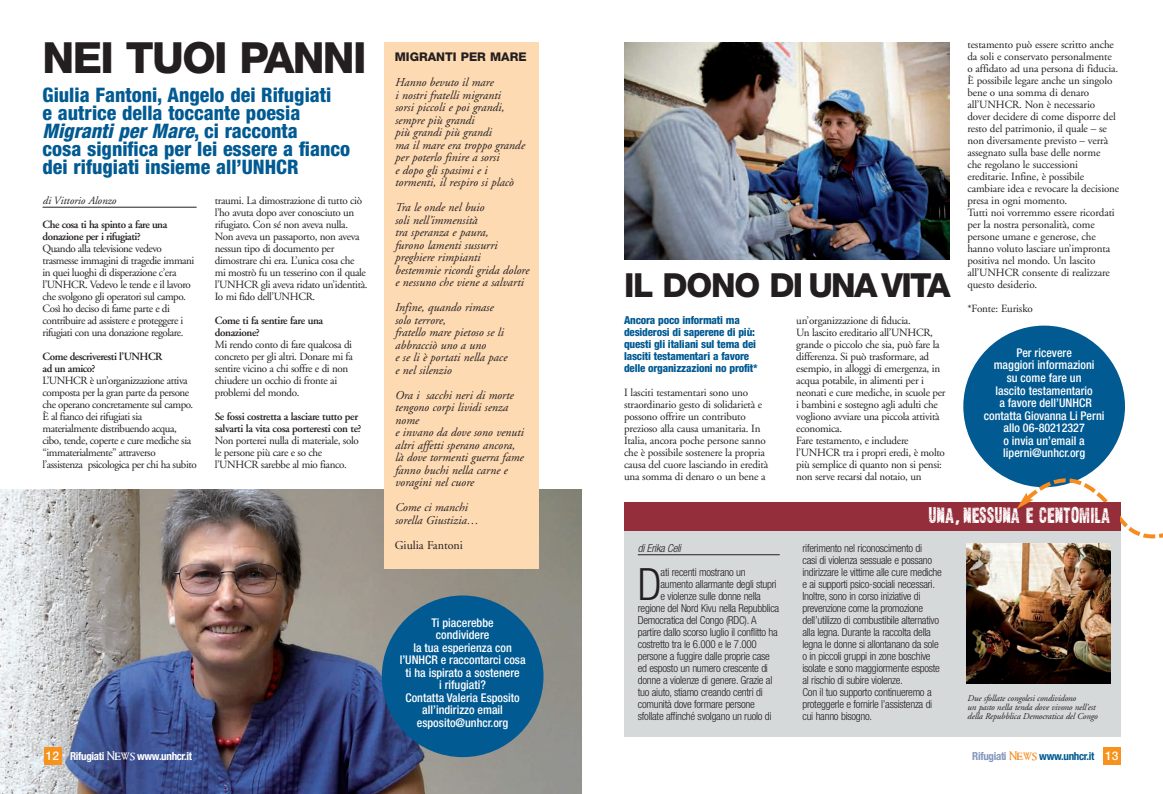
<style>
.page{position:relative;width:1163px;height:794px;background:#fff}
.page>*{position:absolute;margin:0;border:0;box-sizing:border-box;transform-origin:0 0}
.t1{font:300 condensed 44.6px "Helvetica Neue";color:#231f20}
.t2{font:800 43px "Helvetica Neue";letter-spacing:-.04em;color:#231f20}
.t3{font:800 33.2px "Helvetica Neue";letter-spacing:-.05em;color:#231f20}
.t4{font:800 condensed 20px/18px "Helvetica Neue";color:#015a92}
.t5{font:18px "Texture Road";letter-spacing:.03em;color:#fff}
.t6{font:italic 12px/12.5px "Adobe Garamond";color:#231f20}
.t7{font:500 condensed 12px/12.5px "Helvetica Neue";color:#fff;text-align:center}
.t8{font:800 12px "Helvetica Neue";color:#231f20}
.t9{font:12px "Adobe Garamond";color:#231f20}
.t10{font:11px/12px "Adobe Garamond";letter-spacing:-.025em;color:#231f20}
.t11{font:300 condensed 11px/12px "Helvetica Neue";letter-spacing:-.025em;color:#231f20}
.t12{font:600 11px/12px "Adobe Garamond";letter-spacing:-.03em;color:#231f20}
.t13{font:800 condensed 11px/12px "Helvetica Neue";letter-spacing:-.015em;color:#015a92}
.t14{font:700 condensed 11px "Helvetica Neue";letter-spacing:-.03em;color:#fff}
.t15{font:700 condensed 11px "Helvetica Neue";letter-spacing:-.03em;color:#015a92}
.t16{font:italic 11px "Adobe Garamond";color:#231f20}
.t17{font:italic 300 condensed 11px "Helvetica Neue";letter-spacing:-.025em;color:#231f20}
.t18{font:italic 9px/9px "Adobe Garamond";letter-spacing:-.015em;color:#231f20}
.s1{font-style:italic}
.s2{font-weight:500;font-stretch:normal;font-size:12px}
.s3{font-family:"Requiem";font-weight:400;font-stretch:normal}
.s4{color:#8497bd}
.s5{font-family:"Requiem";font-weight:400;font-stretch:normal;color:#f68b1f}
.s6{font-weight:500;font-stretch:normal;font-size:12px;color:#fff}
</style>
<div class="page">
<div style="left:624px;top:507px;width:496px;height:230px;background:#d6d9da"></div>
<img style="left:0;top:489px;width:581px;height:305px">
<hr style="left:43px;top:207px;width:154px;height:1px;background:#231f20">
<div style="left:1103px;top:747px;width:17px;height:17px;background:#f7931d"></div>
<div style="left:44px;top:747px;width:17px;height:17px;background:#f7931d"></div>
<div style="left:382px;top:595px;width:161px;height:162px;background:#015a92;border-radius:50%"></div>
<div style="left:963px;top:325px;width:161px;height:162px;background:#015a92;border-radius:50%"></div>
<div style="left:385px;top:43px;width:154px;height:526px;background:#fedab3"></div>
<div style="left:624px;top:502px;width:496px;height:28px;background:#952e3b"></div>
<svg style="left:1016px;top:471px;width:146px;height:94px"></svg>
<div style="left:1100px;top:502px;width:20px;height:28px;background:#952e3b"></div>
<hr style="left:637px;top:554px;width:142px;height:1px;background:#231f20">
<img style="left:966px;top:544px;width:144px;height:139px">
<img style="left:624px;top:43px;width:325px;height:217px">
<h2 class="t2" style="left:43px;top:43px;width:326px">NEI TUOI PANNI</h2>
<h3 class="t4" style="left:43px;top:88px;width:309px">Giulia Fantoni, Angelo dei Rifugiati<br>e autrice della toccante poesia <span class="s1">Migranti per Mare</span>, ci racconta<br>cosa significa per lei essere a fianco dei rifugiati insieme all’UNHCR</h3>
<p class="t16" style="left:43px;top:196px;width:75px">di Vittorio Alonzo</p>
<p class="t12" style="left:43px;top:219px;width:126px">Che cosa ti ha spinto a fare una donazione per i rifugiati?</p>
<p class="t10" style="left:43px;top:243px;width:153px">Quando alla televisione vedevo trasmesse immagini di tragedie immani in quei luoghi di disperazione c’era l’UNHCR. Vedevo le tende e il lavoro che svolgono gli operatori sul campo.<br>Così ho deciso di farne parte e di contribuire ad assistere e proteggere i rifugiati con una donazione regolare.</p>
<p class="t12" style="left:43px;top:351px;width:121px">Come descriveresti l’UNHCR ad un amico?</p>
<p class="t10" style="left:43px;top:375px;width:156px">L’UNHCR è un’organizzazione attiva composta per la gran parte da persone che operano concretamente sul campo.<br>È al fianco dei rifugiati sia materialmente distribuendo acqua, cibo, tende, coperte e cure mediche sia “immaterialmente” attraverso l’assistenza psicologica per chi ha subito</p>
<p class="t10" style="left:215px;top:195px;width:154px">traumi. La dimostrazione di tutto ciò l’ho avuta dopo aver conosciuto un rifugiato. Con sé non aveva nulla.<br>Non aveva un passaporto, non aveva nessun tipo di documento per dimostrare chi era. L’unica cosa che mi mostrò fu un tesserino con il quale l’UNHCR gli aveva ridato un’identità.<br>Io mi fido dell’UNHCR.</p>
<p class="t12" style="left:215px;top:316px;width:110px">Come ti fa sentire fare una donazione?</p>
<p class="t10" style="left:215px;top:340px;width:139px">Mi rendo conto di fare qualcosa di concreto per gli altri. Donare mi fa sentire vicino a chi soffre e di non chiudere un occhio di fronte ai problemi del mondo.</p>
<p class="t12" style="left:215px;top:412px;width:148px">Se fossi costretta a lasciare tutto per salvarti la vita cosa porteresti con te?</p>
<p class="t10" style="left:215px;top:436px;width:146px">Non porterei nulla di materiale, solo le persone più care e so che l’UNHCR sarebbe al mio fianco.</p>
<p class="t8" style="left:395px;top:53px;width:133px">MIGRANTI PER MARE</p>
<p class="t6" style="left:395px;top:77px;width:131px">Hanno bevuto il mare<br>i nostri fratelli migranti<br>sorsi piccoli e poi grandi, sempre più grandi<br>più grandi più grandi<br>ma il mare era troppo grande per poterlo finire a sorsi<br>e dopo gli spasimi e i tormenti, il respiro si placò</p>
<p class="t6" style="left:395px;top:202px;width:135px">Tra le onde nel buio<br>soli nell’immensità<br>tra speranza e paura,<br>furono lamenti sussurri preghiere rimpianti<br>bestemmie ricordi grida dolore e nessuno che viene a salvarti</p>
<p class="t6" style="left:395px;top:302px;width:113px">Infine, quando rimase solo terrore,<br>fratello mare pietoso se li abbracciò uno a uno<br>e se li è portati nella pace e nel silenzio</p>
<p class="t6" style="left:395px;top:390px;width:130px">Ora i sacchi neri di morte tengono corpi lividi senza nome<br>e invano da dove sono venuti altri affetti sperano ancora, là dove tormenti guerra fame fanno buchi nella carne e voragini nel cuore</p>
<p class="t6" style="left:395px;top:502px;width:85px">Come ci manchi sorella Giustizia…</p>
<p class="t9" style="left:395px;top:540px;width:70px">Giulia Fantoni</p>
<p class="t7" style="left:399px;top:617px;width:127px">Ti piacerebbe<br>condividere<br>la tua esperienza con l’UNHCR e raccontarci cosa ti ha ispirato a sostenere<br>i rifugiati?<br>Contatta Valeria Esposito all’indirizzo email esposito@unhcr.org</p>
<h3 class="t3" style="left:624px;top:273px;width:328px">IL DONO DI UNA VITA</h3>
<p class="t13" style="left:624px;top:315px;width:135px">Ancora poco informati ma desiderosi di saperene di più: questi gli italiani sul tema dei lasciti testamentari a favore delle organizzazioni no profit*</p>
<p class="t10" style="left:624px;top:388px;width:145px">I lasciti testamentari sono uno straordinario gesto di solidarietà e possono offrire un contributo prezioso alla causa umanitaria. In Italia, ancora poche persone sanno che è possibile sostenere la propria causa del cuore lasciando in eredità una somma di denaro o un bene a</p>
<p class="t10" style="left:796px;top:316px;width:151px">un’organizzazione di fiducia.<br>Un lascito ereditario all’UNHCR, grande o piccolo che sia, può fare la differenza. Si può trasformare, ad esempio, in alloggi di emergenza, in acqua potabile, in alimenti per i neonati e cure mediche, in scuole per i bambini e sostegno agli adulti che vogliono avviare una piccola attività economica.<br>Fare testamento, e includere l’UNHCR tra i propri eredi, è molto più semplice di quanto non si pensi: non serve recarsi dal notaio, un</p>
<p class="t10" style="left:967px;top:39px;width:153px">testamento può essere scritto anche da soli e conservato personalmente o affidato ad una persona di fiducia.<br>È possibile legare anche un singolo bene o una somma di denaro all’UNHCR. Non è necessario dover decidere di come disporre del resto del patrimonio, il quale – se non diversamente previsto – verrà assegnato sulla base delle norme<br>che regolano le successioni ereditarie. Infine, è possibile cambiare idea e revocare la decisione presa in ogni momento.<br>Tutti noi vorremmo essere ricordati per la nostra personalità, come persone umane e generose, che hanno voluto lasciare un’impronta positiva nel mondo. Un lascito all’UNHCR consente di realizzare questo desiderio.</p>
<p class="t10" style="left:967px;top:303px;width:67px">*Fonte: Eurisko</p>
<p class="t7" style="left:983px;top:347px;width:122px">Per ricevere<br>maggiori informazioni<br>su come fare un<br>lascito testamentario<br>a favore dell’UNHCR contatta Giovanna Li Perni allo 06-80212327<br>o invia un’email a liperni@unhcr.org</p>
<p class="t17" style="left:637px;top:544px;width:45px">di Erika Celi</p>
<h1 class="t1" style="left:637px;top:568px;width:25px">D</h1>
<p class="t11" style="left:660px;top:567px;width:87px">ati recenti mostrano un</p>
<p class="t11" style="left:660px;top:579px;width:118px">aumento allarmante degli stupri</p>
<p class="t11" style="left:660px;top:591px;width:102px">e violenze sulle donne nella</p>
<p class="t11" style="left:637px;top:603px;width:143px">regione del Nord Kivu nella Repubblica</p>
<p class="t11" style="left:637px;top:615px;width:120px">Democratica del Congo (RDC). A</p>
<p class="t11" style="left:637px;top:627px;width:142px">partire dallo scorso luglio il conflitto ha</p>
<p class="t11" style="left:637px;top:639px;width:120px">costretto tra le 6.000 e le 7.000</p>
<p class="t11" style="left:637px;top:651px;width:133px">persone a fuggire dalle proprie case</p>
<p class="t11" style="left:637px;top:663px;width:132px">ed esposto un numero crescente di</p>
<p class="t11" style="left:637px;top:675px;width:136px">donne a violenze di genere. Grazie al</p>
<p class="t11" style="left:637px;top:687px;width:126px">tuo aiuto, stiamo creando centri di</p>
<p class="t11" style="left:637px;top:699px;width:119px">comunità dove formare persone</p>
<p class="t11" style="left:637px;top:711px;width:135px">sfollate affinché svolgano un ruolo di</p>
<h3 class="t5" style="left:928px;top:507px;width:183px">UNA, NESSUNA E CENTOMILA</h3>
<p class="t11" style="left:802px;top:543px;width:141px">riferimento nel riconoscimento di<br>casi di violenza sessuale e possano indirizzare le vittime alle cure mediche e ai supporti psico-sociali necessari.<br>Inoltre, sono in corso iniziative di prevenzione come la promozione dell’utilizzo di combustibile alternativo alla legna. Durante la raccolta della legna le donne si allontanano da sole o in piccoli gruppi in zone boschive isolate e sono maggiormente esposte al rischio di subire violenze.<br>Con il tuo supporto continueremo a proteggerle e fornirle l’assistenza di cui hanno bisogno.</p>
<p class="t18" style="left:967px;top:694px;width:132px">Due sfollate congolesi condividono<br>un pasto nella tenda dove vivono nell’est della Repubblica Democratica del Congo</p>
<p class="t14" style="left:46px;top:749px;width:148px"><span class="s2">12</span> Rifugiati <span class="s3">News</span> www.unhcr.it</p>
<p class="t15" style="left:972px;top:749px;width:148px"><span class="s4">Rifugiati</span> <span class="s5">News</span> www.unhcr.it <span class="s6">13</span></p>
</div>
